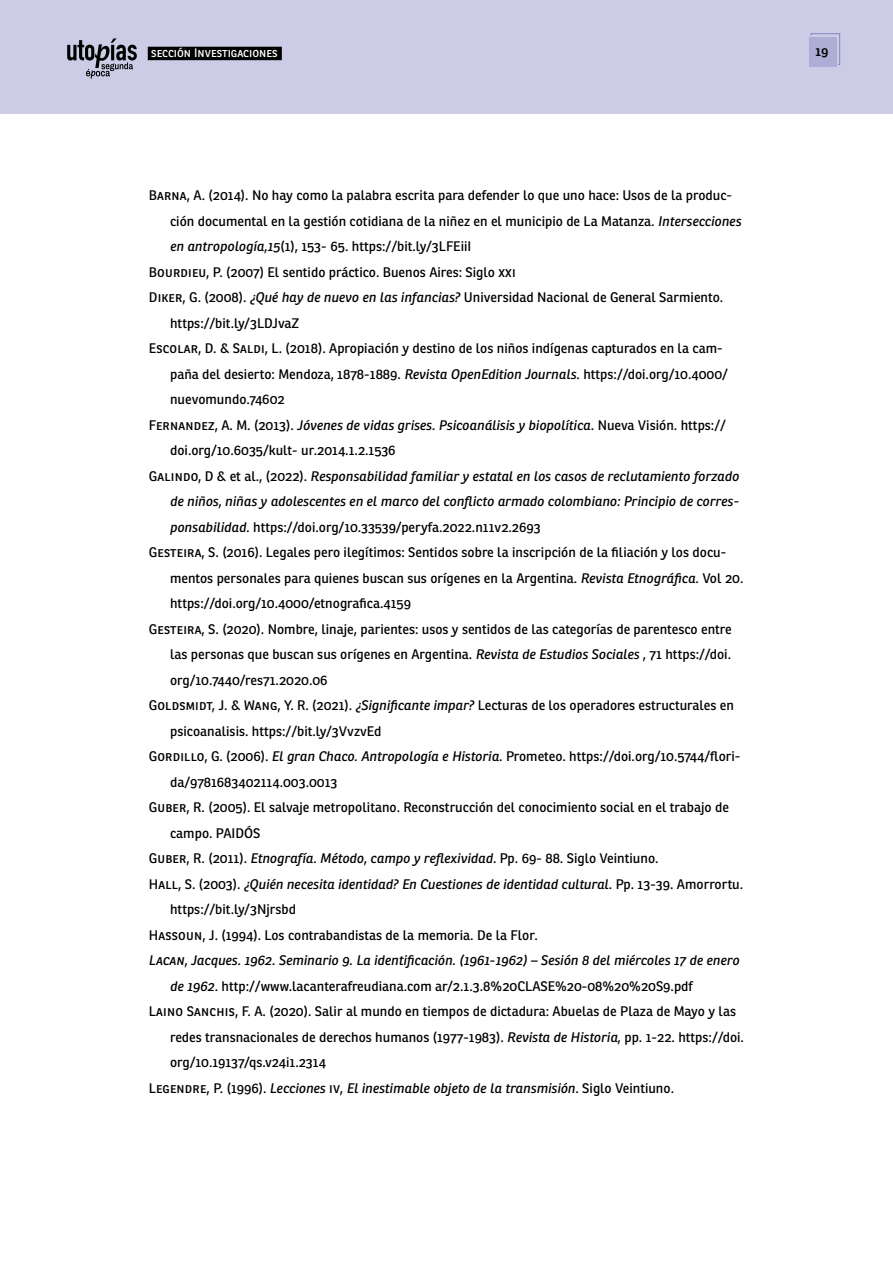
<style>
.page{position:relative;width:893px;height:1263px;background:#fff}
.page>*{position:absolute;margin:0;border:0;box-sizing:border-box;transform-origin:0 0}
.t1{font:13.5px "Ronnia";color:#000}
.t2{font:italic 13.5px "Ronnia";color:#000}
.t3{font:600 13.2px "Ronnia";color:#000}
.t4{font:12px "Ronnia";color:#fff}
.s1{font-style:italic}
.s2{font-style:normal}
</style>
<div class="page">
<div style="left:0;top:0;width:893px;height:113px;background:#cccce6"></div>
<div style="left:809px;top:38px;width:27px;height:29px;background:#adadd6"></div>
<svg style="left:810px;top:33px;width:30px;height:32px"></svg>
<svg style="left:67px;top:38px;width:70px;height:41px"></svg>
<div style="left:148px;top:47px;width:134px;height:13px;background:#000"></div>
<p class="t4" style="left:151px;top:46px;width:128px">sección Investigaciones</p>
<p class="t3" style="left:815px;top:44px;width:14px">19</p>
<p class="t1" style="left:149px;top:187px;width:585px">Barna, A. (2014). No hay como la palabra escrita para defender lo que uno hace: Usos de la produc-</p>
<p class="t1" style="left:170px;top:213px;width:573px">ción documental en la gestión cotidiana de la niñez en el municipio de La Matanza. <span class="s1">Intersecciones</span></p>
<p class="t1" style="left:170px;top:238px;width:303px"><span class="s1">en antropología,15</span>(1), 153- 65. https://bit.ly/3LFEiiI</p>
<p class="t1" style="left:149px;top:264px;width:368px">Bourdieu, P. (2007) El sentido práctico. Buenos Aires: Siglo xxi</p>
<p class="t1" style="left:149px;top:289px;width:576px">Diker, G. (2008). <span class="s1">¿Qué hay de nuevo en las infancias?</span> Universidad Nacional de General Sarmiento.</p>
<p class="t1" style="left:170px;top:315px;width:131px">https://bit.ly/3LDJvaZ</p>
<p class="t1" style="left:149px;top:340px;width:575px">Escolar, D. &amp; Saldi, L. (2018). Apropiación y destino de los niños indígenas capturados en la cam-</p>
<p class="t1" style="left:170px;top:366px;width:559px">paña del desierto: Mendoza, 1878-1889. <span class="s1">Revista OpenEdition Journals</span>. https://doi.org/10.4000/</p>
<p class="t1" style="left:170px;top:391px;width:116px">nuevomundo.74602</p>
<p class="t2" style="left:149px;top:417px;width:578px"><span class="s2">Fernandez, A. M. (2013).</span> Jóvenes de vidas grises. Psicoanálisis y biopolítica<span class="s2">. Nueva Visión. https://</span></p>
<p class="t1" style="left:170px;top:442px;width:227px">doi.org/10.6035/kult- ur.2014.1.2.1536</p>
<p class="t2" style="left:149px;top:468px;width:592px"><span class="s2">Galindo, D &amp; et al., (2022).</span> Responsabilidad familiar y estatal en los casos de reclutamiento forzado</p>
<p class="t2" style="left:170px;top:493px;width:570px">de niños, niñas y adolescentes en el marco del conflicto armado colombiano: Principio de corres-</p>
<p class="t1" style="left:170px;top:519px;width:372px"><span class="s1">ponsabilidad.</span> https://doi.org/10.33539/peryfa.2022.n11v2.2693</p>
<p class="t1" style="left:149px;top:544px;width:579px">Gesteira, S. (2016). Legales pero ilegítimos: Sentidos sobre la inscripción de la filiación y los docu-</p>
<p class="t1" style="left:170px;top:570px;width:575px">mentos personales para quienes buscan sus orígenes en la Argentina. <span class="s1">Revista Etnográfica</span>. Vol 20.</p>
<p class="t1" style="left:170px;top:595px;width:243px">https://doi.org/10.4000/etnografica.4159</p>
<p class="t1" style="left:149px;top:621px;width:584px">Gesteira, S. (2020). Nombre, linaje, parientes: usos y sentidos de las categorías de parentesco entre</p>
<p class="t1" style="left:170px;top:646px;width:563px">las personas que buscan sus orígenes en Argentina. <span class="s1">Revista de Estudios Sociales</span> , 71 https://doi.</p>
<p class="t1" style="left:170px;top:672px;width:159px">org/10.7440/res71.2020.06</p>
<p class="t1" style="left:149px;top:697px;width:587px">Goldsmidt, J. &amp; Wang, Y. R. (2021). <span class="s1">¿Significante impar?</span> Lecturas de los operadores estructurales en</p>
<p class="t1" style="left:170px;top:723px;width:213px">psicoanalisis. https://bit.ly/3VvzvEd</p>
<p class="t1" style="left:149px;top:748px;width:593px">Gordillo, G. (2006). <span class="s1">El gran Chaco. Antropología e Historia</span>. Prometeo. https://doi.org/10.5744/flori-</p>
<p class="t1" style="left:170px;top:774px;width:169px">da/9781683402114.003.0013</p>
<p class="t1" style="left:149px;top:799px;width:582px">Guber, R. (2005). El salvaje metropolitano. Reconstrucción del conocimiento social en el trabajo de</p>
<p class="t1" style="left:170px;top:825px;width:92px">campo. PAIDÓS</p>
<p class="t1" style="left:149px;top:850px;width:511px">Guber, R. (2011). <span class="s1">Etnografía. Método, campo y reflexividad</span>. Pp. 69- 88. Siglo Veintiuno.</p>
<p class="t2" style="left:149px;top:876px;width:596px"><span class="s2">Hall, S. (2003).</span> ¿Quién necesita identidad? En Cuestiones de identidad cultural<span class="s2">. Pp. 13-39. Amorrortu.</span></p>
<p class="t1" style="left:170px;top:901px;width:127px">https://bit.ly/3Njrsbd</p>
<p class="t1" style="left:149px;top:927px;width:390px">Hassoun, J. (1994). Los contrabandistas de la memoria. De la Flor.</p>
<p class="t2" style="left:149px;top:952px;width:592px">Lacan, Jacques. 1962. Seminario 9. La identificación. (1961<span class="s2">-</span>1962) – Sesión 8 del miércoles 17 de enero</p>
<p class="t1" style="left:170px;top:978px;width:524px"><span class="s1">de 1962</span>. http://www.lacanterafreudiana.com ar/2.1.3.8%20CLASE%20-08%20%20S9.pdf</p>
<p class="t1" style="left:149px;top:1003px;width:589px">Laino Sanchis, F. A. (2020). Salir al mundo en tiempos de dictadura: Abuelas de Plaza de Mayo y las</p>
<p class="t1" style="left:170px;top:1029px;width:575px">redes transnacionales de derechos humanos (1977-1983). <span class="s1">Revista de Historia,</span> pp. 1-22. https://doi.</p>
<p class="t1" style="left:170px;top:1054px;width:157px">org/10.19137/qs.v24i1.2314</p>
<p class="t2" style="left:149px;top:1080px;width:527px"><span class="s2">Legendre, P. (1996).</span> Lecciones <span class="s2">iv</span>, El inestimable objeto de la transmisión<span class="s2">. Siglo Veintiuno.</span></p>
</div>
